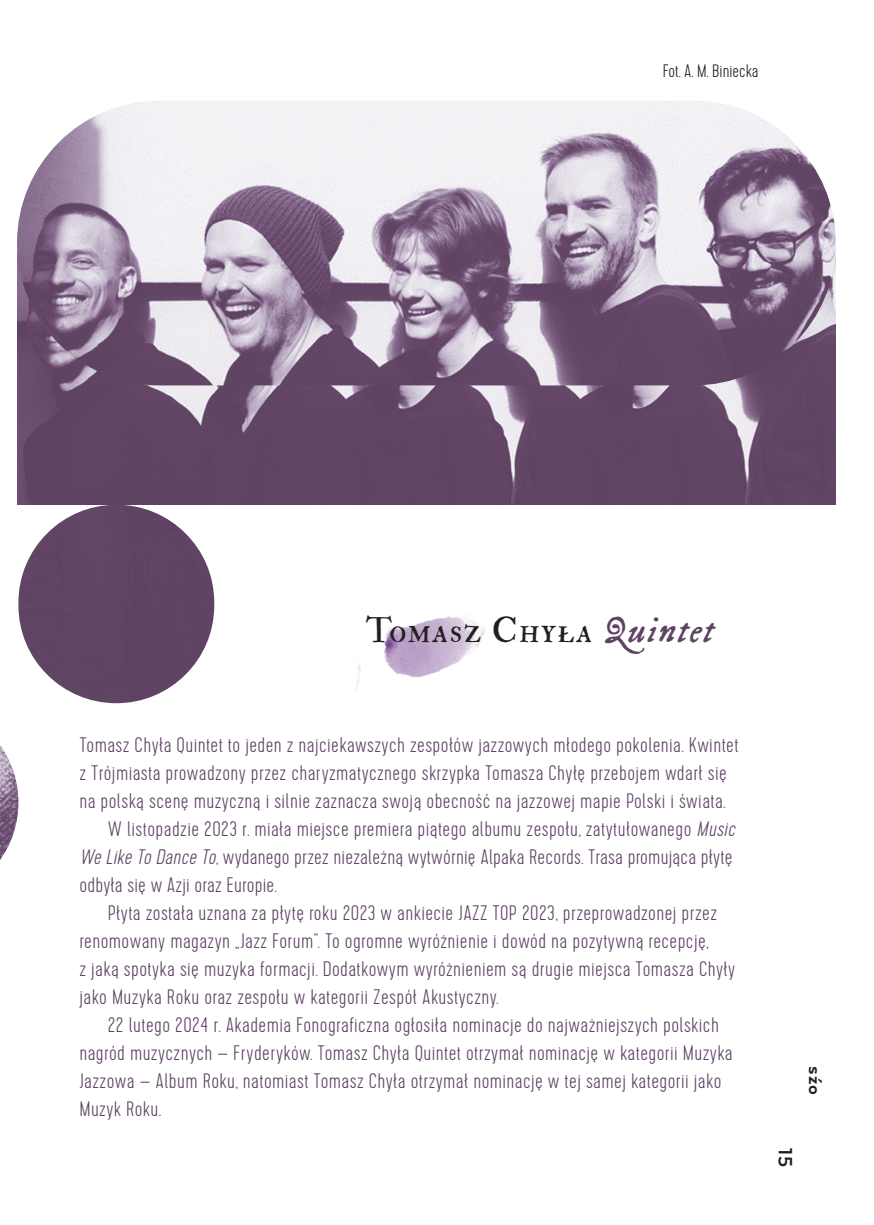
<style>
.page{position:relative;width:874px;height:1225px;background:#fff}
.page>*{position:absolute;margin:0;border:0;box-sizing:border-box;transform-origin:0 0}
.t1{font:35.4px "IM FELL Double Pica SC";letter-spacing:.04em;color:#231f20}
.TEKST_GŁÓWNY{font:100 21px/28px "Cervo";letter-spacing:.02em;color:#5e4363}
.t2{font:600 20px "Arquitecta";color:#231f20}
.TEKST_GŁÓWNY-2{font:100 18px "Cervo";color:#231f20}
.s1{font-family:"IM FELL DW Pica Italic";color:#5e4363}
.s2{font-style:italic}
</style>
<div class="page">
<img style="left:535px;top:255px;width:300px;height:250px">
<img style="left:17px;top:255px;width:518px;height:250px">
<img style="left:357px;top:616px;width:128px;height:71px">
<div style="left:18px;top:505px;width:196px;height:198px;background:#604464;border-radius:98px"></div>
<img style="left:17px;top:101px;width:818px;height:284px;border-radius:142px">
<img style="left:0;top:745px;width:18px;height:115px">
<p class="TEKST_GŁÓWNY-2" style="left:662px;top:61px;width:97px">Fot. A. M. Biniecka</p>
<p class="t1" style="left:365px;top:609px;width:349px">Tomasz Chyła <span class="s1">Quintet</span></p>
<p class="TEKST_GŁÓWNY" style="left:79px;top:731px;width:660px">Tomasz Chyła Quintet to jeden z najciekawszych zespołów jazzowych młodego pokolenia. Kwintet z Trójmiasta prowadzony przez charyzmatycznego skrzypka Tomasza Chyłę przebojem wdarł się na polską scenę muzyczną i silnie zaznacza swoją obecność na jazzowej mapie Polski i świata.</p>
<p class="TEKST_GŁÓWNY" style="left:79px;top:815px;width:656px;text-align:justify;text-indent:28px">W listopadzie 2023 r. miała miejsce premiera piątego albumu zespołu, zatytułowanego <span class="s2">Music We Like To Dance To</span>, wydanego przez niezależną wytwórnię Alpaka Records. Trasa promująca płytę odbyła się w Azji oraz Europie.</p>
<p class="TEKST_GŁÓWNY" style="left:79px;top:899px;width:656px;text-indent:28px">Płyta została uznana za płytę roku 2023 w ankiecie JAZZ TOP 2023, przeprowadzonej przez renomowany magazyn „Jazz Forum”. To ogromne wyróżnienie i dowód na pozytywną recepcję,<br>z jaką spotyka się muzyka formacji. Dodatkowym wyróżnieniem są drugie miejsca Tomasza Chyły jako Muzyka Roku oraz zespołu w kategorii Zespół Akustyczny.</p>
<p class="TEKST_GŁÓWNY" style="left:79px;top:1011px;width:654px;text-indent:28px">22 lutego 2024 r. Akademia Fonograficzna ogłosiła nominacje do najważniejszych polskich nagród muzycznych – Fryderyków. Tomasz Chyła Quintet otrzymał nominację w kategorii Muzyka Jazzowa – Album Roku, natomiast Tomasz Chyła otrzymał nominację w tej samej kategorii jako Muzyk Roku.</p>
<p class="t2" style="left:828px;top:1066px;width:30px;rotate:90deg">sźo</p>
<p class="t2" style="left:798px;top:1147px;width:20px;rotate:90deg">15</p>
</div>
